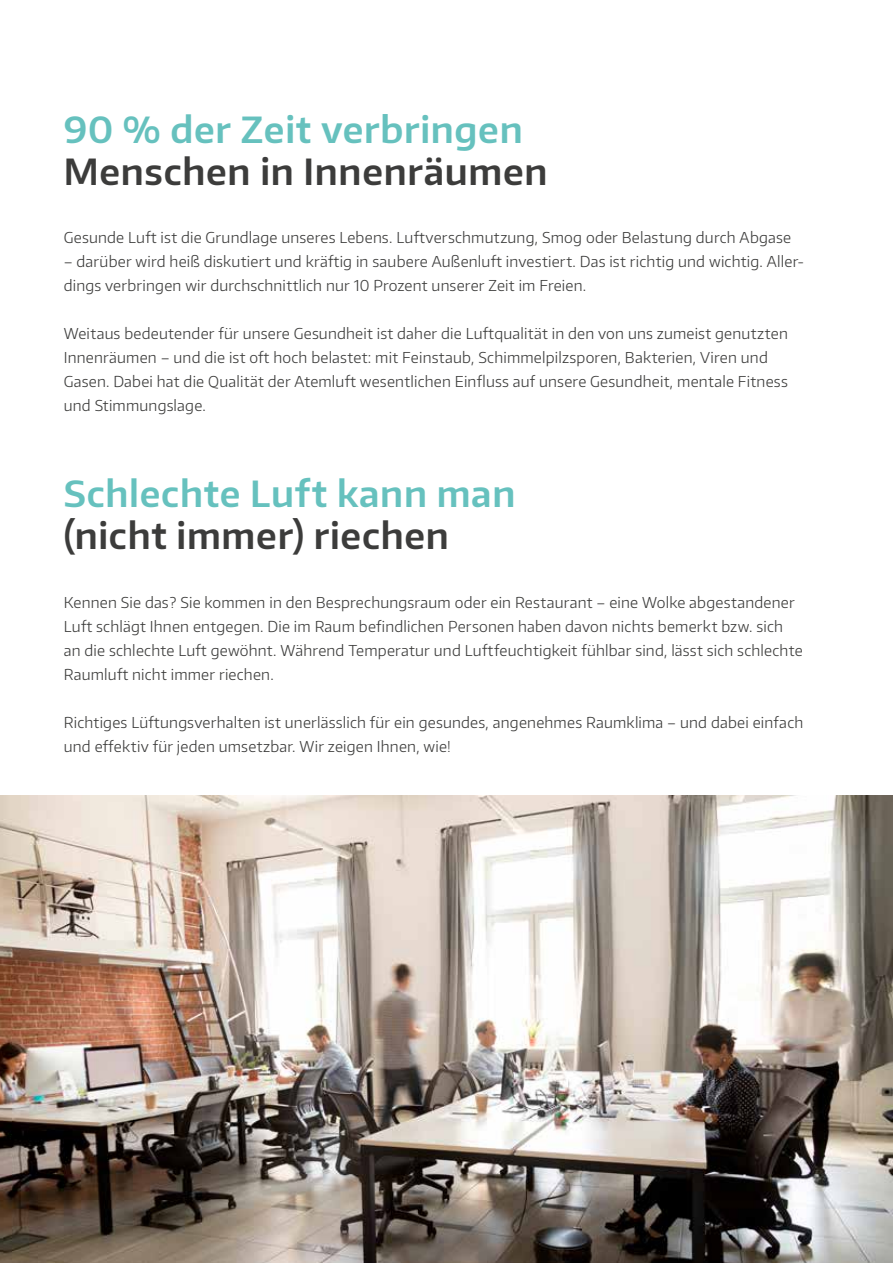
<style>
.page{position:relative;width:893px;height:1263px;background:#fff}
.page>*{position:absolute;margin:0;border:0;box-sizing:border-box;transform-origin:0 0}
.t1{font:600 36px "Encode Sans Normal";letter-spacing:.02em;color:#66c1be}
.t2{font:600 36px "Encode Sans Normal";letter-spacing:.02em;color:#3c3c3b}
.t3{font:300 15px/24px "Encode Sans Normal";letter-spacing:.015em;color:#3c3c3b}
</style>
<div class="page">
<img style="left:0;top:795px;width:893px;height:468px">
<h1 class="t1" style="left:64px;top:106px;width:460px">90 % der Zeit verbringen</h1>
<h1 class="t2" style="left:64px;top:148px;width:485px">Menschen in Innenräumen</h1>
<p class="t3" style="left:64px;top:225px;width:729px">Gesunde Luft ist die Grundlage unseres Lebens. Luftverschmutzung, Smog oder Belastung durch Abgase</p>
<p class="t3" style="left:64px;top:249px;width:742px">– darüber wird heiß diskutiert und kräftig in saubere Außenluft investiert. Das ist richtig und wichtig. Aller&shy;dings verbringen wir durchschnittlich nur 10 Prozent unserer Zeit im Freien.</p>
<p class="t3" style="left:64px;top:321px;width:726px">Weitaus bedeutender für unsere Gesundheit ist daher die Luftqualität in den von uns zumeist genutzten Innenräumen – und die ist oft hoch belastet: mit Feinstaub, Schimmelpilzsporen, Bakterien, Viren und Gasen. Dabei hat die Qualität der Atemluft wesentlichen Einfluss auf unsere Gesundheit, mentale Fitness und Stimmungslage.</p>
<h1 class="t1" style="left:64px;top:470px;width:453px">Schlechte Luft kann man</h1>
<h1 class="t2" style="left:64px;top:512px;width:387px">(nicht immer) riechen</h1>
<p class="t3" style="left:64px;top:590px;width:740px">Kennen Sie das? Sie kommen in den Besprechungsraum oder ein Restaurant – eine Wolke abgestandener Luft schlägt Ihnen entgegen. Die im Raum befindlichen Personen haben davon nichts bemerkt bzw. sich an die schlechte Luft gewöhnt. Während Temperatur und Luftfeuchtigkeit fühlbar sind, lässt sich schlechte Raumluft nicht immer riechen.</p>
<p class="t3" style="left:64px;top:710px;width:741px">Richtiges Lüftungsverhalten ist unerlässlich für ein gesundes, angenehmes Raumklima – und dabei einfach und effektiv für jeden umsetzbar. Wir zeigen Ihnen, wie!</p>
</div>
